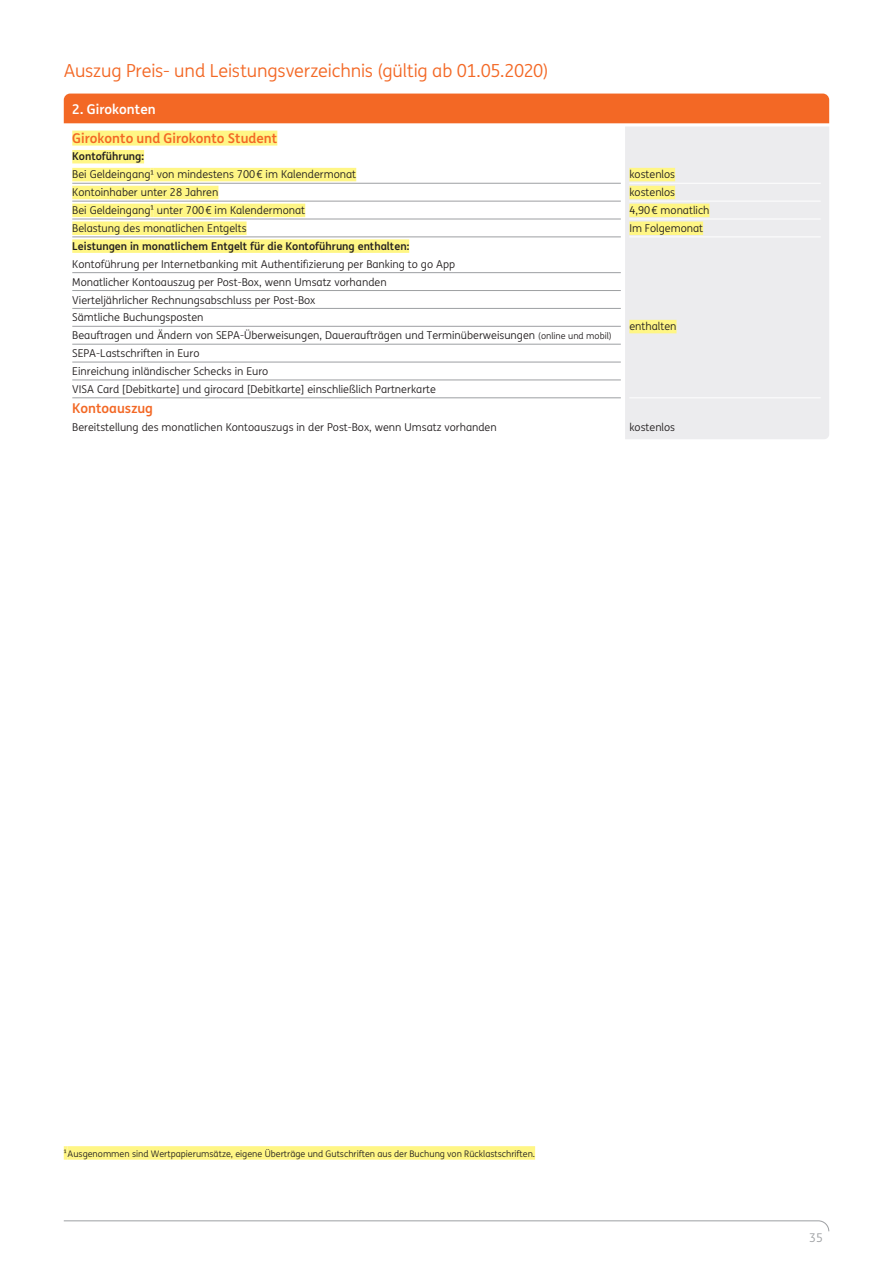
<style>
.page{position:relative;width:893px;height:1263px;background:#fff}
.page>*{position:absolute;margin:0;border:0;box-sizing:border-box;transform-origin:0 0}
.t1{font:18px "ING Me";letter-spacing:-.01em;color:#f36825}
.t2{font:700 13.5px "ING Me";color:#f36825}
.t3{font:700 13.5px "ING Me";color:#fff}
.t4{font:12px "ING Me";color:#9d9fa2}
.t5{font:10.8px/17.9px "ING Me";color:#231f20}
.t6{font:700 10.8px "ING Me";color:#231f20}
.t7{font:9px "ING Me";color:#231f20}
.s1{font-size:9px}
</style>
<div class="page">
<svg style="left:63px;top:1220px;width:767px;height:12px"></svg>
<div style="left:625px;top:127px;width:204px;height:312px;background:#ececee"></div>
<hr style="left:72px;top:272px;width:549px;height:1px;background:#9d9fa2">
<hr style="left:72px;top:290px;width:549px;height:1px;background:#9d9fa2">
<hr style="left:72px;top:308px;width:549px;height:1px;background:#9d9fa2">
<hr style="left:72px;top:326px;width:549px;height:1px;background:#9d9fa2">
<hr style="left:72px;top:344px;width:549px;height:1px;background:#9d9fa2">
<hr style="left:72px;top:362px;width:549px;height:1px;background:#9d9fa2">
<hr style="left:72px;top:380px;width:549px;height:1px;background:#9d9fa2">
<hr style="left:72px;top:397px;width:549px;height:1px;background:#9d9fa2">
<hr style="left:629px;top:397px;width:192px;height:1px;background:#fff">
<hr style="left:629px;top:183px;width:192px;height:1px;background:#fff">
<hr style="left:629px;top:201px;width:192px;height:1px;background:#fff">
<hr style="left:629px;top:219px;width:192px;height:1px;background:#fff">
<hr style="left:629px;top:236px;width:192px;height:1px;background:#fff">
<hr style="left:72px;top:183px;width:549px;height:1px;background:#9d9fa2">
<hr style="left:72px;top:201px;width:549px;height:1px;background:#9d9fa2">
<hr style="left:72px;top:219px;width:549px;height:1px;background:#9d9fa2">
<hr style="left:72px;top:236px;width:549px;height:1px;background:#9d9fa2">
<div style="left:72px;top:131px;width:205px;height:15px;background:#fff685"></div>
<div style="left:72px;top:150px;width:72px;height:13px;background:#fff685"></div>
<div style="left:72px;top:168px;width:79px;height:13px;background:#fff685"></div>
<svg style="left:151px;top:168px;width:3px;height:13px"></svg>
<div style="left:154px;top:168px;width:202px;height:13px;background:#fff685"></div>
<div style="left:629px;top:168px;width:46px;height:13px;background:#fff685"></div>
<div style="left:72px;top:186px;width:146px;height:13px;background:#fff685"></div>
<div style="left:629px;top:186px;width:46px;height:13px;background:#fff685"></div>
<div style="left:72px;top:204px;width:79px;height:13px;background:#fff685"></div>
<svg style="left:151px;top:204px;width:3px;height:13px"></svg>
<div style="left:154px;top:204px;width:151px;height:13px;background:#fff685"></div>
<div style="left:629px;top:204px;width:80px;height:13px;background:#fff685"></div>
<div style="left:72px;top:221px;width:175px;height:14px;background:#fff685"></div>
<div style="left:629px;top:221px;width:74px;height:14px;background:#fff685"></div>
<div style="left:72px;top:239px;width:337px;height:14px;background:#fff685"></div>
<div style="left:629px;top:320px;width:47px;height:13px;background:#fff685"></div>
<div style="left:64px;top:94px;width:765px;height:29px;background:#f36825"></div>
<svg style="left:64px;top:1146px;width:4px;height:14px"></svg>
<div style="left:68px;top:1146px;width:467px;height:14px;background:#fff685"></div>
<h1 class="t1" style="left:64px;top:58px;width:486px">Auszug Preis- und Leistungsverzeichnis (gültig ab 01.05.2020)</h1>
<p class="t3" style="left:72px;top:98px;width:85px">2. Girokonten</p>
<p class="t2" style="left:72px;top:127px;width:207px">Girokonto und Girokonto Student</p>
<p class="t6" style="left:72px;top:148px;width:73px">Kontoführung:</p>
<p class="t5" style="left:72px;top:165px;width:285px">Bei Geldeingang1 von mindestens 700€ im Kalendermonat</p>
<p class="t5" style="left:629px;top:165px;width:47px">kostenlos</p>
<p class="t5" style="left:72px;top:183px;width:148px">Kontoinhaber unter 28 Jahren</p>
<p class="t5" style="left:629px;top:183px;width:47px">kostenlos</p>
<p class="t5" style="left:72px;top:201px;width:234px">Bei Geldeingang1 unter 700€ im Kalendermonat</p>
<p class="t5" style="left:629px;top:201px;width:82px">4,90€ monatlich</p>
<p class="t5" style="left:72px;top:219px;width:176px">Belastung des monatlichen Entgelts</p>
<p class="t5" style="left:629px;top:219px;width:75px">Im Folgemonat</p>
<p class="t6" style="left:72px;top:237px;width:338px">Leistungen in monatlichem Entgelt für die Kontoführung enthalten:</p>
<p class="t5" style="left:72px;top:254px;width:384px">Kontoführung per Internetbanking mit Authentifizierung per Banking to go App</p>
<p class="t5" style="left:72px;top:272px;width:541px">Monatlicher Kontoauszug per Post-Box, wenn Umsatz vorhanden<br>Vierteljährlicher Rechnungsabschluss per Post-Box<br>Sämtliche Buchungsposten<br>Beauftragen und Ändern von SEPA-Überweisungen, Daueraufträgen und Terminüberweisungen <span class="s1">(online und mobil)<br></span>SEPA-Lastschriften in Euro<br>Einreichung inländischer Schecks in Euro<br>VISA Card [Debitkarte] und girocard [Debitkarte] einschließlich Partnerkarte</p>
<p class="t2" style="left:72px;top:397px;width:82px">Kontoauszug</p>
<p class="t5" style="left:72px;top:417px;width:426px">Bereitstellung des monatlichen Kontoauszugs in der Post-Box, wenn Umsatz vorhanden</p>
<p class="t5" style="left:629px;top:417px;width:47px">kostenlos</p>
<p class="t5" style="left:629px;top:317px;width:49px">enthalten</p>
<p class="t7" style="left:64px;top:1147px;width:473px">1Ausgenommen sind Wertpapierumsätze, eigene Überträge und Gutschriften aus der Buchung von Rücklastschriften.</p>
<p class="t4" style="left:809px;top:1229px;width:15px">35</p>
</div>
